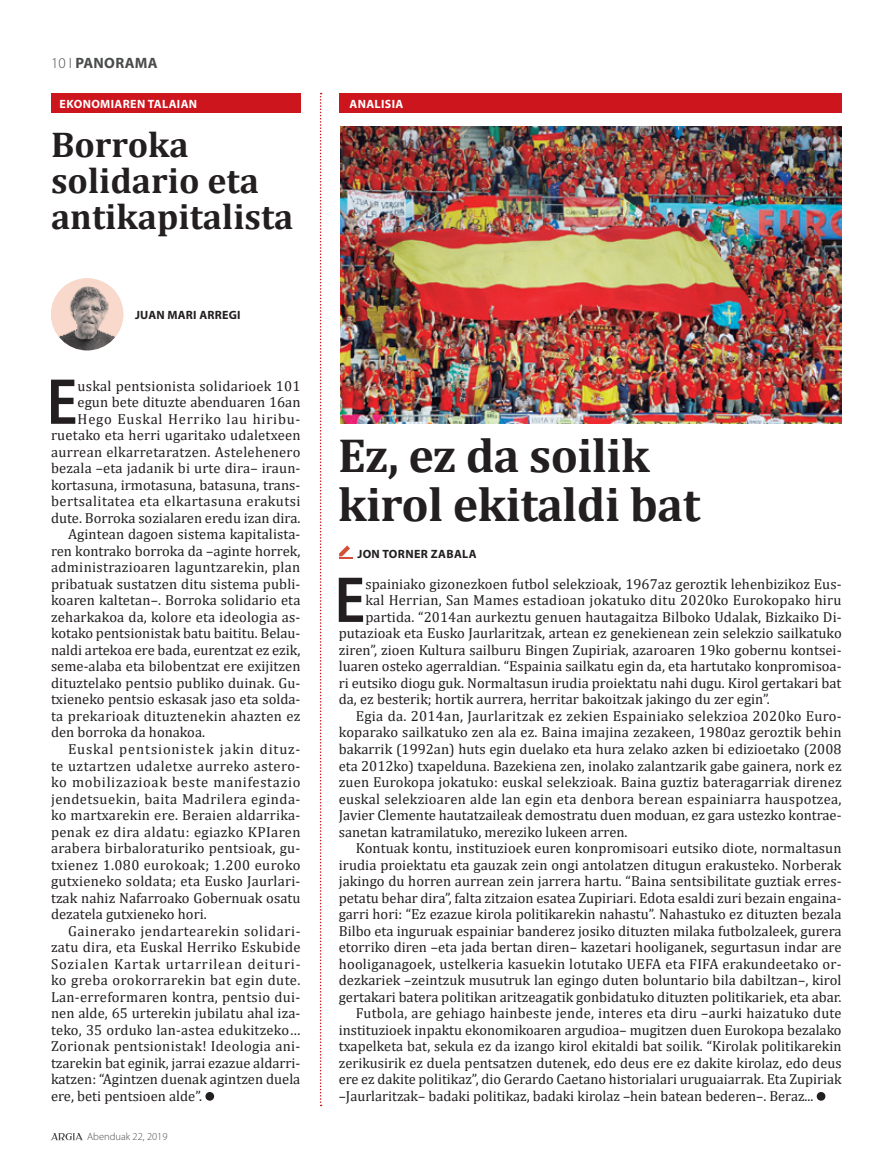
<style>
.page{position:relative;width:893px;height:1170px;background:#fff}
.page>*{position:absolute;margin:0;border:0;box-sizing:border-box;transform-origin:0 0}
.t1{font:600 semi-condensed 65.55px "Myriad Pro";color:#231f20}
.t2{font:700 48px/48.3px "Cambria";letter-spacing:-.01em;color:#231f20}
.t3{font:700 36px/36px "Cambria";color:#231f20}
.t4{font:700 15px "Myriad Pro";color:#4b4c4d}
.t5{font:14.55px "Cambria";letter-spacing:.005em;color:#231f20}
.t6{font:14.55px "Cambria";letter-spacing:.025em;color:#231f20}
.t7{font:14.55px "Cambria";letter-spacing:.03em;color:#231f20}
.t8{font:14.55px "Cambria";letter-spacing:.035em;color:#231f20}
.t9{font:14.55px "Cambria";letter-spacing:.055em;color:#231f20}
.t10{font:14.55px "Cambria";letter-spacing:.045em;color:#231f20}
.t11{font:14.55px "Cambria";letter-spacing:.06em;color:#231f20}
.t12{font:700 12px "Myriad Pro";letter-spacing:.02em;color:#231f20}
.t13{font:700 12px "Myriad Pro";letter-spacing:.03em;color:#fff}
.t14{font:300 10.5px "Myriad Pro";color:#4b4c4d}
.s1{font-weight:300}
</style>
<div class="page">
<svg style="left:51px;top:1133px;width:32px;height:7px"></svg>
<svg style="left:320px;top:93px;width:2px;height:1013px"></svg>
<div style="left:51px;top:278px;width:72px;height:72px;background:#f7d8ca;border-radius:50%"></div>
<img style="left:51px;top:284px;width:72px;height:66px">
<div style="left:51px;top:94px;width:249px;height:19px;background:#cd151d"></div>
<div style="left:339px;top:94px;width:503px;height:19px;background:#cd151d"></div>
<svg style="left:339px;top:545px;width:13px;height:13px"></svg>
<img style="left:341px;top:127px;width:501px;height:297px">
<svg style="left:205px;top:1091px;width:9px;height:9px"></svg>
<div style="left:817px;top:1091px;width:8px;height:9px;background:#231f20;border-radius:50%"></div>
<p class="t4" style="left:51px;top:53px;width:65px"><span class="s1">10 І</span> PANORA</p>
<p class="t4" style="left:135px;top:53px;width:24px">MA</p>
<p class="t13" style="left:60px;top:96px;width:9px">EKO</p>
<p class="t13" style="left:83px;top:96px;width:36px">NOMIARE</p>
<p class="t13" style="left:137px;top:96px;width:19px">N TALAIA</p>
<p class="t13" style="left:189px;top:96px;width:10px">N</p>
<p class="t13" style="left:349px;top:96px;width:55px">ANALISIA</p>
<h3 class="t3" style="left:51px;top:126px;width:244px">Borroka solidario eta antikapitalista</h3>
<p class="t12" style="left:135px;top:307px;width:107px">JUAN MARI ARREGI</p>
<h1 class="t1" style="left:47px;top:360px;width:32px">E</h1>
<p class="t5" style="left:78px;top:377px;width:224px">uskal pentsionista solidarioek 101</p>
<p class="t5" style="left:78px;top:394px;width:224px">egun bete dituzte abenduaren 16an</p>
<p class="t9" style="left:78px;top:410px;width:224px">Hego Euskal Herriko lau hiribu-</p>
<p class="t5" style="left:51px;top:427px;width:251px">ruetako eta herri ugaritako udaletxeen</p>
<p class="t5" style="left:51px;top:443px;width:251px">aurrean elkarretaratzen. Astelehenero</p>
<p class="t5" style="left:51px;top:460px;width:251px">bezala –eta jadanik bi urte dira– iraun-</p>
<p class="t5" style="left:51px;top:476px;width:251px">kortasuna, irmotasuna, batasuna, trans-</p>
<p class="t7" style="left:51px;top:493px;width:251px">bertsalitatea eta elkartasuna erakutsi</p>
<p class="t5" style="left:51px;top:509px;width:251px">dute. Borroka sozialaren eredu izan dira.</p>
<p class="t5" style="left:68px;top:526px;width:234px">Agintean dagoen sistema kapitalista-</p>
<p class="t5" style="left:51px;top:542px;width:251px">ren kontrako borroka da –aginte horrek,</p>
<p class="t6" style="left:51px;top:559px;width:251px">administrazioaren laguntzarekin, plan</p>
<p class="t5" style="left:51px;top:575px;width:251px">pribatuak sustatzen ditu sistema publi-</p>
<p class="t5" style="left:51px;top:592px;width:251px">koaren kaltetan–. Borroka solidario eta</p>
<p class="t5" style="left:51px;top:608px;width:251px">zeharkakoa da, kolore eta ideologia as-</p>
<p class="t5" style="left:51px;top:625px;width:251px">kotako pentsionistak batu baititu. Belau-</p>
<p class="t5" style="left:51px;top:641px;width:251px">naldi artekoa ere bada, eurentzat ez ezik,</p>
<p class="t5" style="left:51px;top:658px;width:251px">seme-alaba eta bilobentzat ere exijitzen</p>
<p class="t5" style="left:51px;top:674px;width:251px">dituztelako pentsio publiko duinak. Gu-</p>
<p class="t5" style="left:51px;top:691px;width:251px">txieneko pentsio eskasak jaso eta solda-</p>
<p class="t6" style="left:51px;top:707px;width:251px">ta prekarioak dituztenekin ahazten ez</p>
<p class="t5" style="left:51px;top:724px;width:156px">den borroka da honakoa.</p>
<p class="t11" style="left:68px;top:740px;width:234px">Euskal pentsionistek jakin dituz-</p>
<p class="t8" style="left:51px;top:757px;width:251px">te uztartzen udaletxe aurreko astero-</p>
<p class="t10" style="left:51px;top:773px;width:251px">ko mobilizazioak beste manifestazio</p>
<p class="t7" style="left:51px;top:790px;width:251px">jendetsuekin, baita Madrilera eginda-</p>
<p class="t5" style="left:51px;top:806px;width:251px">ko martxarekin ere. Beraien aldarrika-</p>
<p class="t6" style="left:51px;top:823px;width:251px">penak ez dira aldatu: egiazko KPIaren</p>
<p class="t5" style="left:51px;top:839px;width:251px">arabera birbaloraturiko pentsioak, gu-</p>
<p class="t6" style="left:51px;top:856px;width:251px">txienez 1.080 eurokoak; 1.200 euroko</p>
<p class="t5" style="left:51px;top:872px;width:251px">gutxieneko soldata; eta Eusko Jaurlari-</p>
<p class="t5" style="left:51px;top:889px;width:251px">tzak nahiz Nafarroako Gobernuak osatu</p>
<p class="t5" style="left:51px;top:905px;width:157px">dezatela gutxieneko hori.</p>
<p class="t8" style="left:68px;top:922px;width:234px">Gainerako jendartearekin solidari-</p>
<p class="t5" style="left:51px;top:938px;width:251px">zatu dira, eta Euskal Herriko Eskubide</p>
<p class="t9" style="left:51px;top:955px;width:251px">Sozialen Kartak urtarrilean deituri-</p>
<p class="t7" style="left:51px;top:971px;width:251px">ko greba orokorrarekin bat egin dute.</p>
<p class="t5" style="left:51px;top:988px;width:251px">Lan-erreformaren kontra, pentsio dui-</p>
<p class="t5" style="left:51px;top:1004px;width:251px">nen alde, 65 urterekin jubilatu ahal iza-</p>
<p class="t5" style="left:51px;top:1021px;width:251px">teko, 35 orduko lan-astea edukitzeko…</p>
<p class="t5" style="left:51px;top:1037px;width:251px">Zorionak pentsionistak! Ideologia ani-</p>
<p class="t5" style="left:51px;top:1054px;width:251px">tzarekin bat eginik, jarrai ezazue aldarri-</p>
<p class="t5" style="left:51px;top:1070px;width:251px">katzen: “Agintzen duenak agintzen duela</p>
<p class="t5" style="left:51px;top:1086px;width:153px">ere, beti pentsioen alde”.</p>
<p class="t14" style="left:87px;top:1130px;width:82px">Abenduak 22, 2019</p>
<h2 class="t2" style="left:338px;top:430px;width:364px">Ez, ez da soilik kirol ekitaldi bat</h2>
<p class="t12" style="left:357px;top:546px;width:121px">JON TORNER ZABALA</p>
<h1 class="t1" style="left:334px;top:558px;width:32px">E</h1>
<p class="t5" style="left:365px;top:575px;width:478px">spainiako gizonezkoen futbol selekzioak, 1967az geroztik lehenbizikoz Eus-</p>
<p class="t5" style="left:365px;top:592px;width:478px">kal Herrian, San Mames estadioan jokatuko ditu 2020ko Eurokopako hiru</p>
<p class="t5" style="left:365px;top:608px;width:478px">partida. “2014an aurkeztu genuen hautagaitza Bilboko Udalak, Bizkaiko Di-</p>
<p class="t5" style="left:339px;top:625px;width:504px">putazioak eta Eusko Jaurlaritzak, artean ez genekienean zein selekzio sailkatuko</p>
<p class="t5" style="left:339px;top:641px;width:504px">ziren”, zioen Kultura sailburu Bingen Zupiriak, azaroaren 19ko gobernu kontsei-</p>
<p class="t5" style="left:339px;top:658px;width:504px">luaren osteko agerraldian. “Espainia sailkatu egin da, eta hartutako konpromisoa-</p>
<p class="t5" style="left:339px;top:674px;width:504px">ri eutsiko diogu guk. Normaltasun irudia proiektatu nahi dugu. Kirol gertakari bat</p>
<p class="t5" style="left:339px;top:691px;width:433px">da, ez besterik; hortik aurrera, herritar bakoitzak jakingo du zer egin”.</p>
<p class="t5" style="left:356px;top:707px;width:487px">Egia da. 2014an, Jaurlaritzak ez zekien Espainiako selekzioa 2020ko Euro-</p>
<p class="t5" style="left:339px;top:724px;width:504px">koparako sailkatuko zen ala ez. Baina imajina zezakeen, 1980az geroztik behin</p>
<p class="t5" style="left:339px;top:740px;width:504px">bakarrik (1992an) huts egin duelako eta hura zelako azken bi edizioetako (2008</p>
<p class="t5" style="left:339px;top:757px;width:504px">eta 2012ko) txapelduna. Bazekiena zen, inolako zalantzarik gabe gainera, nork ez</p>
<p class="t5" style="left:339px;top:773px;width:504px">zuen Eurokopa jokatuko: euskal selekzioak. Baina guztiz bateragarriak direnez</p>
<p class="t5" style="left:339px;top:790px;width:504px">euskal selekzioaren alde lan egin eta denbora berean espainiarra hauspotzea,</p>
<p class="t5" style="left:339px;top:806px;width:504px">Javier Clemente hautatzaileak demostratu duen moduan, ez gara ustezko kontrae-</p>
<p class="t5" style="left:339px;top:823px;width:290px">sanetan katramilatuko, mereziko lukeen arren.</p>
<p class="t5" style="left:356px;top:839px;width:487px">Kontuak kontu, instituzioek euren konpromisoari eutsiko diote, normaltasun</p>
<p class="t5" style="left:339px;top:856px;width:504px">irudia proiektatu eta gauzak zein ongi antolatzen ditugun erakusteko. Norberak</p>
<p class="t5" style="left:339px;top:872px;width:504px">jakingo du horren aurrean zein jarrera hartu. “Baina sentsibilitate guztiak erres-</p>
<p class="t5" style="left:339px;top:889px;width:504px">petatu behar dira”, falta zitzaion esatea Zupiriari. Edota esaldi zuri bezain engaina-</p>
<p class="t5" style="left:339px;top:905px;width:504px">garri hori: “Ez ezazue kirola politikarekin nahastu”. Nahastuko ez dituzten bezala</p>
<p class="t5" style="left:339px;top:922px;width:504px">Bilbo eta inguruak espainiar banderez josiko dituzten milaka futbolzaleek, gurera</p>
<p class="t5" style="left:339px;top:938px;width:504px">etorriko diren –eta jada bertan diren– kazetari hooliganek, segurtasun indar are</p>
<p class="t5" style="left:339px;top:955px;width:504px">hooliganagoek, ustelkeria kasuekin lotutako UEFA eta FIFA erakundeetako or-</p>
<p class="t5" style="left:339px;top:971px;width:504px">dezkariek –zeintzuk musutruk lan egingo duten boluntario bila dabiltzan–, kirol</p>
<p class="t5" style="left:339px;top:988px;width:504px">gertakari batera politikan aritzeagatik gonbidatuko dituzten politikariek, eta abar.</p>
<p class="t5" style="left:356px;top:1004px;width:487px">Futbola, are gehiago hainbeste jende, interes eta diru –aurki haizatuko dute</p>
<p class="t5" style="left:339px;top:1021px;width:504px">instituzioek inpaktu ekonomikoaren argudioa– mugitzen duen Eurokopa bezalako</p>
<p class="t5" style="left:339px;top:1037px;width:504px">txapelketa bat, sekula ez da izango kirol ekitaldi bat soilik. “Kirolak politikarekin</p>
<p class="t5" style="left:339px;top:1054px;width:504px">zerikusirik ez duela pentsatzen dutenek, edo deus ere ez dakite kirolaz, edo deus</p>
<p class="t5" style="left:339px;top:1070px;width:504px">ere ez dakite politikaz”, dio Gerardo Caetano historialari uruguaiarrak. Eta Zupiriak</p>
<p class="t5" style="left:339px;top:1087px;width:476px">–Jaurlaritzak– badaki politikaz, badaki kirolaz –hein batean bederen–. Beraz...</p>
</div>
